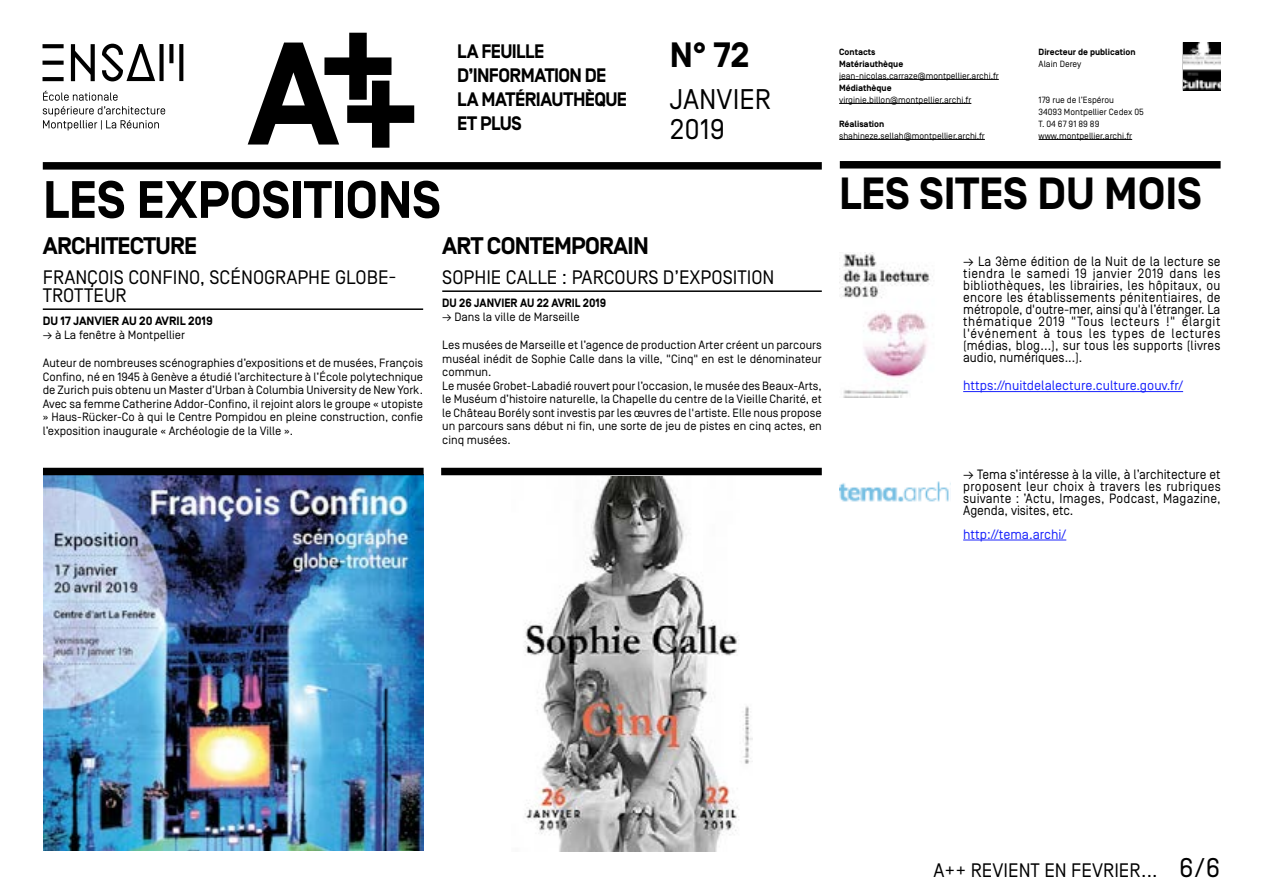
<style>
.page{position:relative;width:1263px;height:893px;background:#fff}
.page>*{position:absolute;margin:0;border:0;box-sizing:border-box;transform-origin:0 0}
.t1{font:700 145.65px "Simplon Norm";color:#000}
.t2{font:700 52.5px "Simplon Norm";color:#000}
.t3{font:700 45px "Simplon Norm";color:#000}
.t4{font:700 35.1px "Simplon Norm";color:#000}
.t5{font:28.35px/30px "Simplon Norm";color:#000}
.t6{font:27px "Simplon Norm";color:#000}
.t7{font:700 24px "Simplon Norm";letter-spacing:-.03em;color:#000}
.t8{font:19.5px/18px "Simplon Norm";color:#000}
.t9{font:700 19.5px/24px "Simplon Norm";letter-spacing:-.03em;color:#000}
.t10{font:13.5px/12px "Simplon Norm";letter-spacing:.015em;color:#000;text-align:justify}
.t11{font:13.5px "Simplon Norm";color:#1922fb}
.t12{font:12px/13.5px "Simplon Norm";color:#000}
.t13{font:700 12px "Simplon Norm";color:#000;scale:.95 1}
.t14{font:700 12px "Simplon Norm";color:#000}
.t15{font:9px/12px "Simplon Norm";color:#000}
.t16{font:700 9px/12px "Simplon Norm";color:#000}
.s1{color:#fff}
</style>
<div class="page">
<hr style="left:839px;top:79px;width:160px;height:1px;background:#000">
<hr style="left:839px;top:103px;width:132px;height:1px;background:#000">
<hr style="left:839px;top:139px;width:146px;height:1px;background:#000">
<hr style="left:1038px;top:139px;width:94px;height:1px;background:#000">
<svg style="left:43px;top:44px;width:140px;height:86px"></svg>
<svg style="left:1182px;top:42px;width:39px;height:49px"></svg>
<img style="left:1183px;top:43px;width:37px;height:47px">
<div style="left:43px;top:162px;width:779px;height:8px;background:#000"></div>
<hr style="left:963px;top:391px;width:220px;height:1px;background:#1922fb">
<img style="left:839px;top:252px;width:94px;height:145px">
<hr style="left:963px;top:540px;width:103px;height:1px;background:#1922fb">
<img style="left:839px;top:481px;width:110px;height:21px">
<hr style="left:442px;top:290px;width:380px;height:2px;background:#000">
<hr style="left:43px;top:308px;width:380px;height:2px;background:#000">
<img style="left:44px;top:475px;width:379px;height:375px">
<img style="left:524px;top:476px;width:229px;height:375px">
<div style="left:840px;top:161px;width:380px;height:8px;background:#000"></div>
<div style="left:43px;top:468px;width:381px;height:7px;background:#000"></div>
<div style="left:441px;top:468px;width:381px;height:7px;background:#000"></div>
<h1 class="t1" style="left:317px;top:10px;width:106px">++</h1>
<h1 class="t1" style="left:248px;top:16px;width:174px">A<span class="s1">+</span></h1>
<h3 class="t4" style="left:670px;top:35px;width:81px">N° 72</h3>
<h3 class="t9" style="left:457px;top:40px;width:171px">LA FEUILLE<br>D’INFORMATION DE<br>LA MATÉRIAUTHÈQUE<br>ET PLUS</h3>
<p class="t16" style="left:839px;top:46px;width:66px">Contacts<br>Matériauthèque</p>
<p class="t15" style="left:839px;top:70px;width:161px">jean-nicolas.carraze@montpellier.archi.fr</p>
<p class="t16" style="left:839px;top:82px;width:54px">Médiathèque</p>
<p class="t15" style="left:839px;top:94px;width:134px">virginie.billon@montpellier.archi.fr</p>
<p class="t16" style="left:839px;top:118px;width:47px">Réalisation</p>
<p class="t15" style="left:839px;top:130px;width:147px">shahineze.sellah@montpellier.archi.fr</p>
<h3 class="t5" style="left:670px;top:84px;width:103px">JANVIER<br>2019</h3>
<p class="t16" style="left:1038px;top:46px;width:98px">Directeur de publication</p>
<p class="t15" style="left:1038px;top:58px;width:44px">Alain Derey</p>
<p class="t15" style="left:1038px;top:94px;width:107px">179 rue de l’Espérou<br>34093 Montpellier Cedex 05<br>T. 04 67 91 89 89</p>
<p class="t15" style="left:1038px;top:130px;width:95px">www.montpellier.archi.fr</p>
<h2 class="t2" style="left:43px;top:171px;width:399px">LES EXPOSITIONS</h2>
<h3 class="t7" style="left:43px;top:233px;width:156px">ARCHITECTURE</h3>
<h3 class="t8" style="left:43px;top:269px;width:355px">FRANÇOIS CONFINO, SCÉNOGRAPHE GLOBE-<br>TROTTEUR</h3>
<p class="t14" style="left:43px;top:314px;width:172px">DU 17 JANVIER AU 20 AVRIL 2019</p>
<p class="t12" style="left:43px;top:329px;width:144px">→ à La fenêtre à Montpellier</p>
<p class="t12" style="left:43px;top:356px;width:382px;text-align:justify">Auteur de nombreuses scénographies d’expositions et de musées, François Confino, né en 1945 à Genève a étudié l’architecture à l’École polytechnique de Zurich puis obtenu un Master d’Urban à Columbia University de New York.<br>Avec sa femme Catherine Addor-Confino, il rejoint alors le groupe « utopiste » Haus-Rücker-Co à qui le Centre Pompidou en pleine construction, confie l’exposition inaugurale « Archéologie de la Ville ».</p>
<h3 class="t7" style="left:442px;top:233px;width:208px">ART CONTEMPORAIN</h3>
<h3 class="t8" style="left:442px;top:269px;width:334px">SOPHIE CALLE : PARCOURS D’EXPOSITION</h3>
<p class="t13" style="left:442px;top:296px;width:174px">DU 26 JANVIER AU 22 AVRIL 2019</p>
<p class="t12" style="left:442px;top:311px;width:139px">→ Dans la ville de Marseille</p>
<p class="t12" style="left:442px;top:338px;width:381px">Les musées de Marseille et l’agence de production Arter créent un parcours muséal inédit de Sophie Calle dans la ville, "Cinq" en est le dénominateur commun.<br>Le musée Grobet-Labadié rouvert pour l’occasion, le musée des Beaux-Arts, le Muséum d’histoire naturelle, la Chapelle du centre de la Vieille Charité, et le Château Borély sont investis par les œuvres de l'artiste. Elle nous propose un parcours sans début ni fin, une sorte de jeu de pistes en cinq actes, en cinq musées.</p>
<h3 class="t3" style="left:839px;top:169px;width:364px">LES SITES DU MOIS</h3>
<p class="t10" style="left:963px;top:256px;width:259px">→ La 3ème édition de la Nuit de la lecture se tiendra le samedi 19 janvier 2019 dans les bibliothèques, les librairies, les hôpitaux, ou encore les établissements pénitentiaires, de métropole, d'outre-mer, ainsi qu'à l’étranger. La thématique 2019 "Tous lecteurs !" élargit l'événement à tous les types de lectures (médias, blog...), sur tous les supports (livres audio, numériques...).</p>
<p class="t11" style="left:963px;top:378px;width:221px">https://nuitdelalecture.culture.gouv.fr/</p>
<p class="t10" style="left:963px;top:468px;width:259px">→ Tema s’intéresse à la ville, à l’architecture et proposent leur choix à travers les rubriques suivante : ’Actu, Images, Podcast, Magazine, Agenda, visites, etc.</p>
<p class="t11" style="left:963px;top:527px;width:105px">http://tema.archi/</p>
<h3 class="t8" style="left:933px;top:861px;width:225px">A++ REVIENT EN FEVRIER...</h3>
<h3 class="t6" style="left:1179px;top:853px;width:43px">6/6</h3>
</div>
